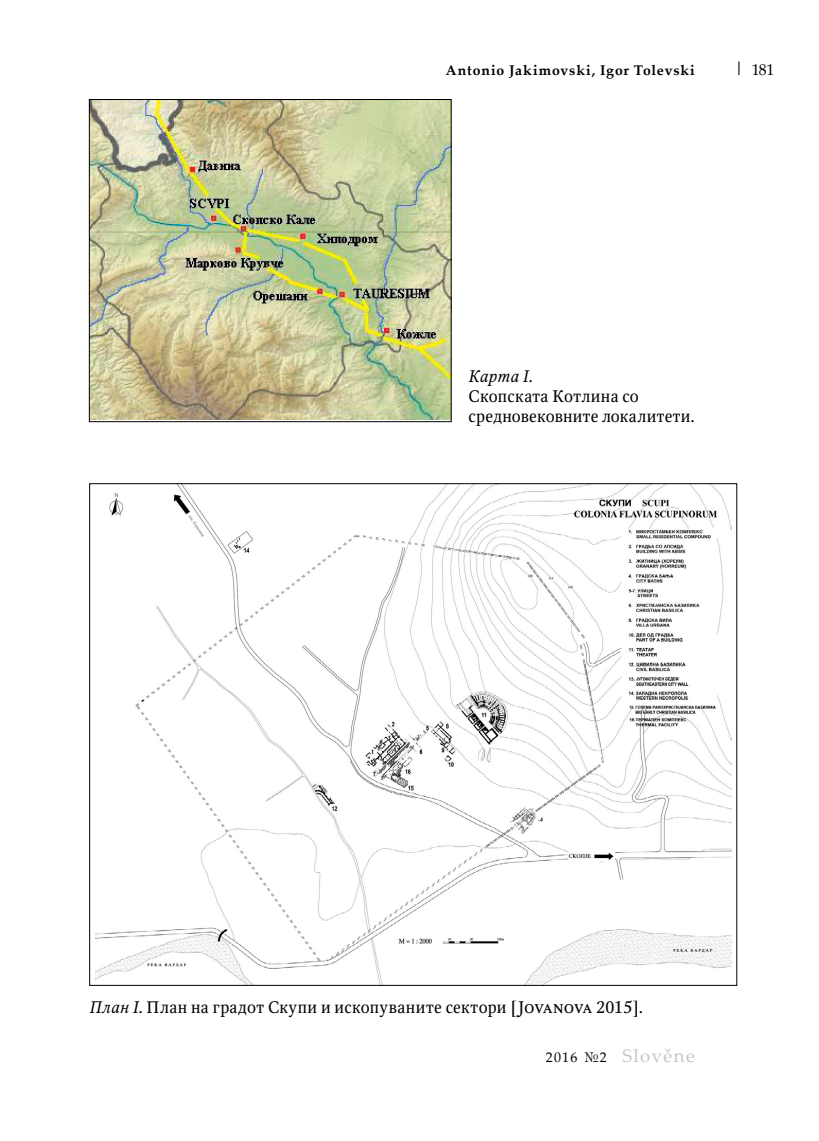
<style>
.page{position:relative;width:819px;height:1141px;background:#fff}
.page>*{position:absolute;margin:0;border:0;box-sizing:border-box;transform-origin:0 0}
.t1{font:18.38px "Palatino Linotype";letter-spacing:.08em;color:#c6c6c6}
.t2{font:16.62px/19.9px "Octava";letter-spacing:.02em;color:#000}
.t3{font:italic 16.62px "Octava";letter-spacing:.025em;color:#000}
.t4{font:15.75px "Palatino Linotype";color:#000}
.t5{font:700 14px "Palatino Linotype";letter-spacing:.06em;color:#000}
.s1{font-size:18.38px}
.s2{font-style:italic}
.s3{font-size:14px;color:#000}
</style>
<div class="page">
<img style="left:91px;top:101px;width:358px;height:319px">
<div style="left:89px;top:99px;width:362px;height:323px;border:1px solid #000"></div>
<img style="left:95px;top:485px;width:636px;height:499px">
<p class="t5" style="left:445px;top:60px;width:251px">Antonio Jakimovski, Igor Tolevski</p>
<p class="t4" style="left:734px;top:58px;width:41px"><span class="s1">|</span> 181</p>
<p class="t3" style="left:468px;top:366px;width:66px">Карта I.</p>
<p class="t2" style="left:468px;top:386px;width:228px">Скопската Котлина со средновековните локалитети.</p>
<p class="t2" style="left:89px;top:997px;width:555px"><span class="s2">План I.</span> План на градот Скупи и ископуваните сектори [Jovanova 2015].</p>
<p class="t1" style="left:546px;top:1042px;width:150px"><span class="s3">2016 №2</span> Slověne</p>
</div>
